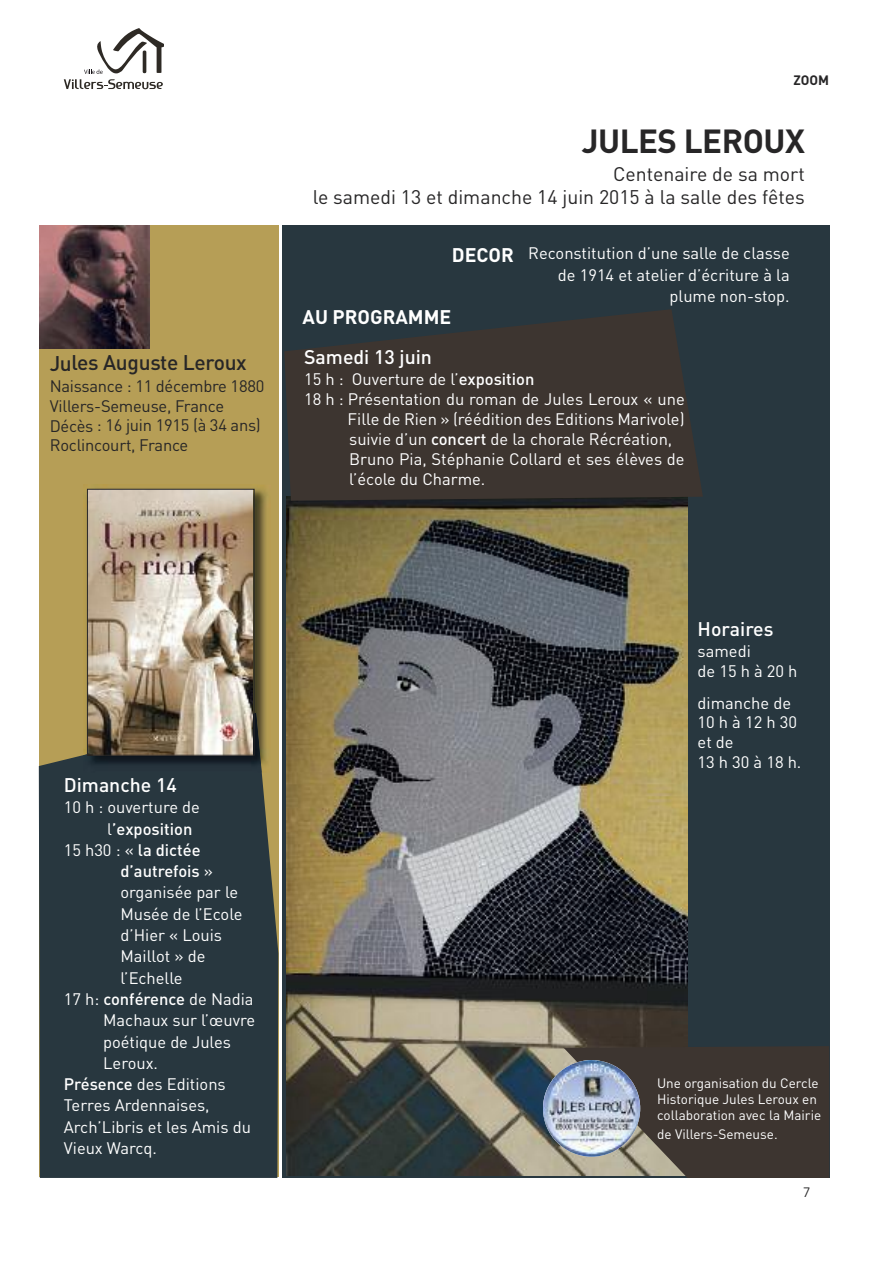
<style>
.page{position:relative;width:893px;height:1263px;background:#fff}
.page>*{position:absolute;margin:0;border:0;box-sizing:border-box;transform-origin:0 0}
.t1{font:700 33px "DIN";color:#272627}
.t2{font:500 21px "DIN";letter-spacing:-.015em;color:#272627}
.t3{font:19.5px/23.4px "DIN";color:#272627;text-align:right}
.t4{font:500 19.5px "DIN";color:#fff}
.t5{font:700 19.5px "DIN";color:#fff}
.t6{font:16.5px/19.8px "DIN";color:#fff}
.t7{font:16.5px/19.8px "DIN";letter-spacing:-.015em;color:#272627}
.t8{font:500 16.5px "DIN";color:#fff}
.t9{font:13.5px/16.2px "DIN";color:#fff}
.t10{font:700 13.5px "DIN";color:#272627}
.t11{font:13.5px "Avenir";color:#272627}
.s1{font-weight:500}
.s2{font-weight:400}
</style>
<div class="page">
<svg style="left:64px;top:28px;width:100px;height:61px"></svg>
<div style="left:282px;top:225px;width:547px;height:953px;background:#28373f"></div>
<img style="left:287px;top:501px;width:401px;height:675px">
<div style="left:39px;top:225px;width:240px;height:952px;background:#b69e56"></div>
<img style="left:39px;top:226px;width:110px;height:122px">
<svg style="left:284px;top:309px;width:419px;height:192px;background:#393532"></svg>
<div style="left:39px;top:755px;width:239px;height:423px;background:#28373f"></div>
<svg style="left:564px;top:1046px;width:265px;height:132px;background:#49413b"></svg>
<img style="left:256px;top:489px;width:15px;height:284px">
<img style="left:83px;top:485px;width:173px;height:228px">
<img style="left:83px;top:713px;width:179px;height:60px">
<img style="left:89px;top:491px;width:163px;height:262px">
<div style="left:87px;top:489px;width:167px;height:266px;border:1px solid #272627"></div>
<img style="left:543px;top:1060px;width:97px;height:97px;border-radius:48px">
<p class="t2" style="left:50px;top:349px;width:199px">Jules Auguste Leroux</p>
<p class="t7" style="left:50px;top:376px;width:216px">Naissance : 11 décembre 1880<br>Villers-Semeuse, France<br>Décès : 16 juin 1915 (à 34 ans)<br>Roclincourt, France</p>
<p class="t10" style="left:793px;top:71px;width:37px">ZOOM</p>
<h1 class="t1" style="left:582px;top:119px;width:225px">JULES LEROUX</h1>
<p class="t3" style="left:313px;top:162px;width:494px">Centenaire de sa mort<br>le samedi 13 et dimanche 14 juin 2015 à la salle des fêtes</p>
<p class="t6" style="left:528px;top:242px;width:263px;line-height:21.3px;text-align:right">Reconstitution d’une salle de classe de 1914 et atelier d’écriture à la plume non-stop.</p>
<p class="t5" style="left:452px;top:242px;width:63px">DECOR</p>
<p class="t5" style="left:303px;top:304px;width:150px">AU PROGRAMME</p>
<p class="t4" style="left:304px;top:345px;width:129px">Samedi 13 juin</p>
<p class="t6" style="left:304px;top:369px;width:232px">15 h : Ouverture de l’<span class="s1">exposition</span></p>
<p class="t6" style="left:304px;top:389px;width:382px">18 h : Présentation du roman de Jules Leroux « une</p>
<p class="t6" style="left:348px;top:409px;width:338px">Fille de Rien » (réédition des Editions Marivole)</p>
<p class="t6" style="left:349px;top:429px;width:325px">suivie d’un <span class="s1">concert</span> de la chorale Récréation,</p>
<p class="t6" style="left:349px;top:449px;width:337px">Bruno Pia, Stéphanie Collard et ses élèves de</p>
<p class="t6" style="left:349px;top:468px;width:138px">l’école du Charme.</p>
<p class="t4" style="left:64px;top:772px;width:115px">Dimanche 14</p>
<p class="t6" style="left:64px;top:797px;width:138px">10 h : ouverture de</p>
<p class="t8" style="left:107px;top:818px;width:87px"><span class="s2">l</span>’exposition</p>
<p class="t8" style="left:64px;top:839px;width:138px"><span class="s2">15 h30 : «</span> la dictée</p>
<p class="t8" style="left:120px;top:860px;width:94px">d’autrefois <span class="s2">»</span></p>
<p class="t6" style="left:120px;top:882px;width:119px">organisée par le</p>
<p class="t6" style="left:120px;top:903px;width:124px">Musée de l’Ecole</p>
<p class="t6" style="left:120px;top:925px;width:103px">d’Hier « Louis</p>
<p class="t6" style="left:120px;top:946px;width:86px">Maillot » de</p>
<p class="t6" style="left:120px;top:967px;width:64px">l’Echelle</p>
<p class="t6" style="left:64px;top:989px;width:191px">17 h: <span class="s1">conférence</span> de Nadia</p>
<p class="t6" style="left:103px;top:1010px;width:154px">Machaux sur l’œuvre</p>
<p class="t6" style="left:103px;top:1031px;width:129px">poétique de Jules</p>
<p class="t6" style="left:103px;top:1053px;width:56px">Leroux.</p>
<p class="t6" style="left:64px;top:1074px;width:163px"><span class="s1">Présence</span> des Editions</p>
<p class="t6" style="left:64px;top:1095px;width:147px">Terres Ardennaises,</p>
<p class="t6" style="left:64px;top:1116px;width:189px">Arch’Libris et les Amis du</p>
<p class="t6" style="left:64px;top:1138px;width:95px">Vieux Warcq.</p>
<p class="t4" style="left:698px;top:617px;width:77px">Horaires</p>
<p class="t6" style="left:698px;top:641px;width:101px">samedi de15hà20h</p>
<p class="t6" style="left:698px;top:692px;width:105px">dimanche de<br>10hà12h30 et de<br>13h30à18h.</p>
<p class="t9" style="left:657px;top:1074px;width:166px">Une organisation du Cercle<br>Historique Jules Leroux en collaboration avec la Mairie</p>
<p class="t9" style="left:657px;top:1125px;width:122px">de Villers-Semeuse.</p>
<p class="t11" style="left:803px;top:1184px;width:9px">7</p>
</div>
